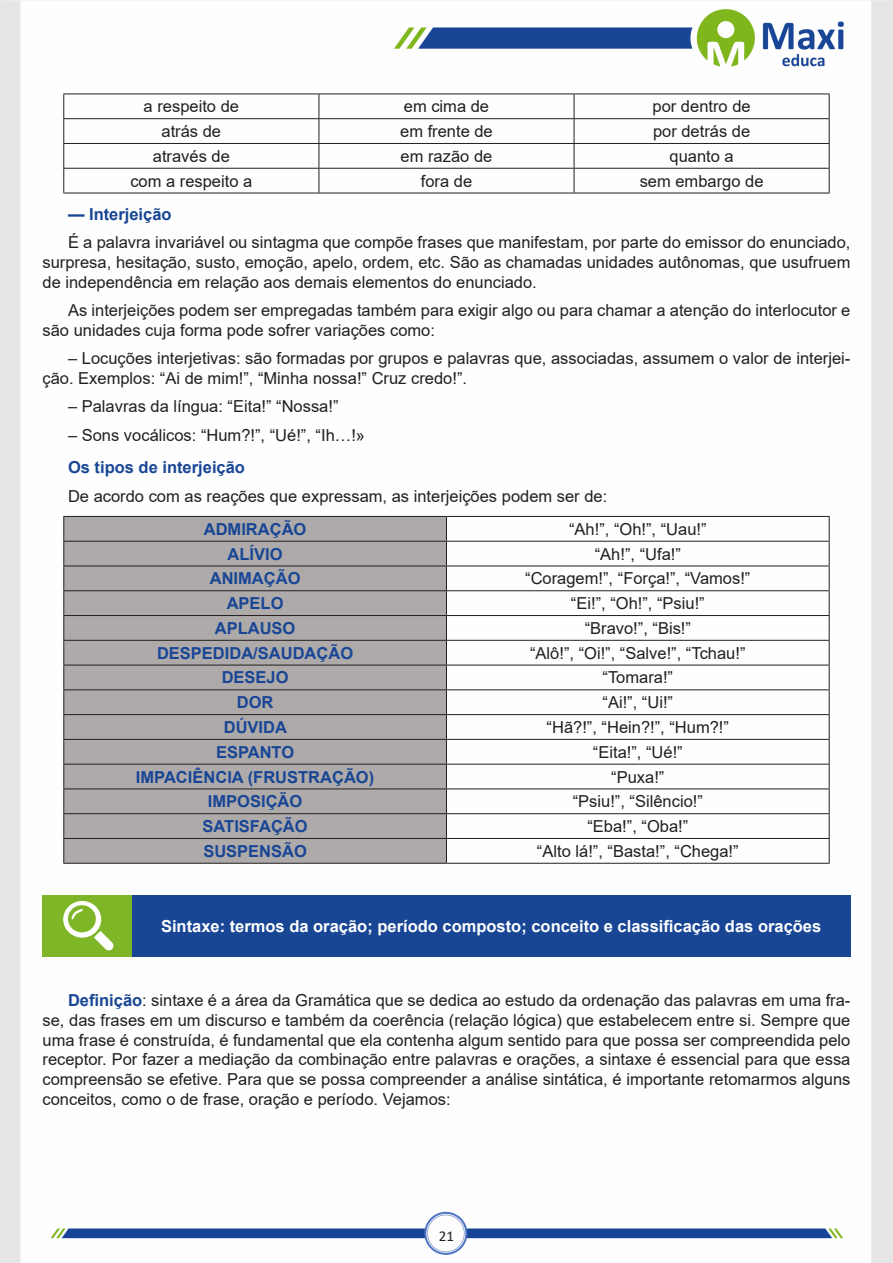
<style>
.page{position:relative;width:893px;height:1263px;background:#fff}
.page>*{position:absolute;margin:0;border:0;box-sizing:border-box;transform-origin:0 0}
.Default{font:16.5px/19.8px "Arial";color:#231f20;text-align:justify}
.CAIXINHAS{font:16.5px "Arial";color:#231f20}
.CAIXINHAS-2{font:700 16.5px "Arial";color:#184695}
.CENTRALIZAR{font:700 16.5px "Arial";color:#fff}
.Default-2{font:700 16.5px "Arial";color:#184695}
.t1{font:15px "Calibri";color:#231f20}
.s1{font-weight:700;color:#184695}
</style>
<div class="page">
<img style="left:0;top:0;width:893px;height:1263px">
<hr style="left:63px;top:94px;width:256px;height:1px;background:#231f20">
<hr style="left:319px;top:94px;width:255px;height:1px;background:#231f20">
<hr style="left:574px;top:94px;width:256px;height:1px;background:#231f20">
<hr style="left:63px;top:118px;width:256px;height:1px;background:#231f20">
<hr style="left:319px;top:118px;width:255px;height:1px;background:#231f20">
<hr style="left:574px;top:118px;width:256px;height:1px;background:#231f20">
<hr style="left:63px;top:143px;width:256px;height:1px;background:#231f20">
<hr style="left:319px;top:143px;width:255px;height:1px;background:#231f20">
<hr style="left:574px;top:143px;width:256px;height:1px;background:#231f20">
<svg style="left:63px;top:94px;width:1px;height:99px"></svg>
<hr style="left:63px;top:168px;width:256px;height:1px;background:#231f20">
<hr style="left:63px;top:193px;width:256px;height:1px;background:#231f20">
<svg style="left:319px;top:94px;width:1px;height:99px"></svg>
<hr style="left:319px;top:168px;width:255px;height:1px;background:#231f20">
<hr style="left:319px;top:193px;width:255px;height:1px;background:#231f20">
<svg style="left:574px;top:94px;width:1px;height:99px"></svg>
<svg style="left:829px;top:94px;width:1px;height:99px"></svg>
<hr style="left:574px;top:168px;width:256px;height:1px;background:#231f20">
<hr style="left:574px;top:193px;width:256px;height:1px;background:#231f20">
<div style="left:64px;top:517px;width:382px;height:346px;background:#aeaaaa"></div>
<hr style="left:63px;top:516px;width:383px;height:1px;background:#231f20">
<hr style="left:446px;top:516px;width:384px;height:1px;background:#231f20">
<hr style="left:63px;top:541px;width:383px;height:1px;background:#231f20">
<hr style="left:446px;top:541px;width:384px;height:1px;background:#231f20">
<hr style="left:63px;top:566px;width:383px;height:1px;background:#231f20">
<hr style="left:446px;top:566px;width:384px;height:1px;background:#231f20">
<hr style="left:63px;top:590px;width:383px;height:1px;background:#231f20">
<hr style="left:446px;top:590px;width:384px;height:1px;background:#231f20">
<hr style="left:63px;top:615px;width:383px;height:1px;background:#231f20">
<hr style="left:446px;top:615px;width:384px;height:1px;background:#231f20">
<hr style="left:63px;top:640px;width:383px;height:1px;background:#231f20">
<hr style="left:446px;top:640px;width:384px;height:1px;background:#231f20">
<hr style="left:63px;top:665px;width:383px;height:1px;background:#231f20">
<hr style="left:446px;top:665px;width:384px;height:1px;background:#231f20">
<hr style="left:63px;top:689px;width:383px;height:1px;background:#231f20">
<hr style="left:446px;top:689px;width:384px;height:1px;background:#231f20">
<hr style="left:63px;top:714px;width:383px;height:1px;background:#231f20">
<hr style="left:446px;top:714px;width:384px;height:1px;background:#231f20">
<hr style="left:63px;top:739px;width:383px;height:1px;background:#231f20">
<hr style="left:446px;top:739px;width:384px;height:1px;background:#231f20">
<hr style="left:63px;top:764px;width:383px;height:1px;background:#231f20">
<hr style="left:446px;top:764px;width:384px;height:1px;background:#231f20">
<hr style="left:63px;top:788px;width:383px;height:1px;background:#231f20">
<hr style="left:446px;top:788px;width:384px;height:1px;background:#231f20">
<hr style="left:63px;top:813px;width:383px;height:1px;background:#231f20">
<hr style="left:446px;top:813px;width:384px;height:1px;background:#231f20">
<svg style="left:63px;top:517px;width:1px;height:346px"></svg>
<hr style="left:63px;top:838px;width:383px;height:1px;background:#231f20">
<hr style="left:63px;top:863px;width:383px;height:1px;background:#231f20">
<svg style="left:446px;top:517px;width:1px;height:346px"></svg>
<svg style="left:829px;top:517px;width:1px;height:346px"></svg>
<hr style="left:446px;top:838px;width:384px;height:1px;background:#231f20">
<hr style="left:446px;top:863px;width:384px;height:1px;background:#231f20">
<div style="left:43px;top:895px;width:89px;height:61px;background:#7fb628"></div>
<div style="left:132px;top:895px;width:718px;height:61px;background:#184695"></div>
<svg style="left:63px;top:901px;width:51px;height:50px"></svg>
<p class="CAIXINHAS" style="left:144px;top:95px;width:97px">a respeito de</p>
<p class="CAIXINHAS" style="left:404px;top:95px;width:87px">em cima de</p>
<p class="CAIXINHAS" style="left:652px;top:95px;width:100px">por dentro de</p>
<p class="CAIXINHAS" style="left:162px;top:120px;width:61px">atrás de</p>
<p class="CAIXINHAS" style="left:400px;top:120px;width:94px">em frente de</p>
<p class="CAIXINHAS" style="left:653px;top:120px;width:99px">por detrás de</p>
<p class="CAIXINHAS" style="left:153px;top:145px;width:79px">através de</p>
<p class="CAIXINHAS" style="left:401px;top:145px;width:93px">em razão de</p>
<p class="CAIXINHAS" style="left:669px;top:145px;width:66px">quanto a</p>
<p class="CAIXINHAS" style="left:130px;top:169px;width:123px">com a respeito a</p>
<p class="CAIXINHAS" style="left:421px;top:169px;width:53px">fora de</p>
<p class="CAIXINHAS" style="left:640px;top:169px;width:125px">sem embargo de</p>
<p class="Default-2" style="left:68px;top:202px;width:105px">— Interjeição</p>
<p class="Default" style="left:43px;top:232px;width:809px;text-indent:26px">É a palavra invariável ou sintagma que compõe frases que manifestam, por parte do emissor do enunciado, surpresa, hesitação, susto, emoção, apelo, ordem, etc. São as chamadas unidades autônomas, que usufruem de independência em relação aos demais elementos do enunciado.</p>
<p class="Default" style="left:43px;top:300px;width:809px;text-indent:26px">As interjeições podem ser empregadas também para exigir algo ou para chamar a atenção do interlocutor e são unidades cuja forma pode sofrer variações como:</p>
<p class="Default" style="left:43px;top:348px;width:809px;text-indent:26px">– Locuções interjetivas: são formadas por grupos e palavras que, associadas, assumem o valor de interjei&shy;ção. Exemplos: “Ai de mim!”, “Minha nossa!” Cruz credo!”.</p>
<p class="Default" style="left:68px;top:397px;width:272px">– Palavras da língua: “Eita!” “Nossa!”</p>
<p class="Default" style="left:68px;top:425px;width:299px">– Sons vocálicos: “Hum?!”, “Ué!”, “Ih…!»</p>
<p class="Default-2" style="left:68px;top:456px;width:178px">Os tipos de interjeição</p>
<p class="Default" style="left:68px;top:486px;width:541px">De acordo com as reações que expressam, as interjeições podem ser de:</p>
<p class="CAIXINHAS-2" style="left:204px;top:517px;width:104px">ADMIRAÇÃO</p>
<p class="CAIXINHAS" style="left:569px;top:518px;width:139px">“Ah!”, “Oh!”, “Uau!”</p>
<p class="CAIXINHAS-2" style="left:228px;top:542px;width:57px">ALÍVIO</p>
<p class="CAIXINHAS" style="left:595px;top:542px;width:88px">“Ah!”, “Ufa!”</p>
<p class="CAIXINHAS-2" style="left:210px;top:567px;width:92px">ANIMAÇÃO</p>
<p class="CAIXINHAS" style="left:525px;top:567px;width:227px">“Coragem!”, “Força!”, “Vamos!”</p>
<p class="CAIXINHAS-2" style="left:227px;top:592px;width:58px">APELO</p>
<p class="CAIXINHAS" style="left:571px;top:592px;width:135px">“Ei!”, “Oh!”, “Psiu!”</p>
<p class="CAIXINHAS-2" style="left:215px;top:616px;width:82px">APLAUSO</p>
<p class="CAIXINHAS" style="left:585px;top:617px;width:108px">“Bravo!”, “Bis!”</p>
<p class="CAIXINHAS-2" style="left:157px;top:641px;width:198px">DESPEDIDA/SAUDAÇÃO</p>
<p class="CAIXINHAS" style="left:530px;top:641px;width:217px">“Alô!”, “Oi!”, “Salve!”, “Tchau!”</p>
<p class="CAIXINHAS-2" style="left:222px;top:666px;width:68px">DESEJO</p>
<p class="CAIXINHAS" style="left:602px;top:666px;width:72px">“Tomara!”</p>
<p class="CAIXINHAS-2" style="left:237px;top:691px;width:38px">DOR</p>
<p class="CAIXINHAS" style="left:603px;top:691px;width:72px">“Ai!”, “Ui!”</p>
<p class="CAIXINHAS-2" style="left:224px;top:715px;width:65px">DÚVIDA</p>
<p class="CAIXINHAS" style="left:547px;top:716px;width:184px">“Hã?!”, “Hein?!”, “Hum?!”</p>
<p class="CAIXINHAS-2" style="left:216px;top:740px;width:80px">ESPANTO</p>
<p class="CAIXINHAS" style="left:593px;top:741px;width:91px">“Eita!”, “Ué!”</p>
<p class="CAIXINHAS-2" style="left:136px;top:765px;width:240px">IMPACIÊNCIA (FRUSTRAÇÃO)</p>
<p class="CAIXINHAS" style="left:611px;top:765px;width:55px">“Puxa!”</p>
<p class="CAIXINHAS-2" style="left:208px;top:790px;width:96px">IMPOSIÇÃO</p>
<p class="CAIXINHAS" style="left:573px;top:790px;width:132px">“Psiu!”, “Silêncio!”</p>
<p class="CAIXINHAS-2" style="left:203px;top:815px;width:107px">SATISFAÇÃO</p>
<p class="CAIXINHAS" style="left:587px;top:815px;width:102px">“Eba!”, “Oba!”</p>
<p class="CAIXINHAS-2" style="left:203px;top:839px;width:105px">SUSPENSÃO</p>
<p class="CAIXINHAS" style="left:537px;top:840px;width:203px">“Alto lá!”, “Basta!”, “Chega!”</p>
<p class="CENTRALIZAR" style="left:161px;top:914px;width:662px">Sintaxe: termos da oração; período composto; conceito e classificação das orações</p>
<p class="Default" style="left:43px;top:990px;width:809px;text-indent:26px"><span class="s1">Definição</span>: sintaxe é a área da Gramática que se dedica ao estudo da ordenação das palavras em uma fra&shy;se, das frases em um discurso e também da coerência (relação lógica) que estabelecem entre si. Sempre que uma frase é construída, é fundamental que ela contenha algum sentido para que possa ser compreendida pelo receptor. Por fazer a mediação da combinação entre palavras e orações, a sintaxe é essencial para que essa compreensão se efetive. Para que se possa compreender a análise sintática, é importante retomarmos alguns conceitos, como o de frase, oração e período. Vejamos:</p>
<p class="t1" style="left:439px;top:1225px;width:17px">21</p>
</div>
